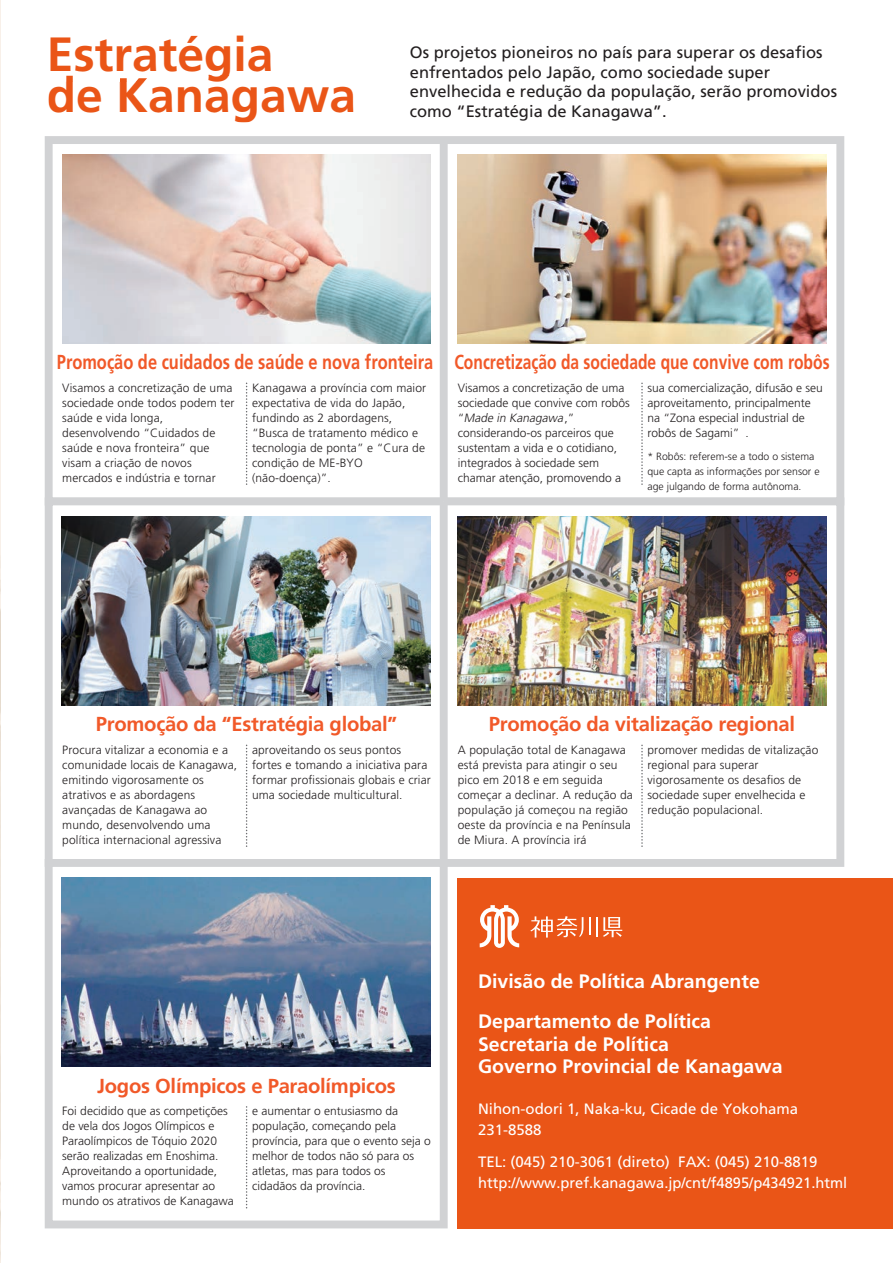
<style>
.page{position:relative;width:893px;height:1263px;background:#fff}
.page>*{position:absolute;margin:0;border:0;box-sizing:border-box;transform-origin:0 0}
.t1{font:700 48px/40.5px "Frutiger LT Std";color:#ea5517}
.t2{font:700 20.25px "Frutiger LT Std";letter-spacing:-.015em;color:#f15929}
.t3{font:700 20.25px "Frutiger LT Std";letter-spacing:-.015em;color:#f15929;scale:.77 1}
.t4{font:700 20.25px "Frutiger LT Std";letter-spacing:-.015em;color:#f15929;scale:.81 1}
.t5{font:700 19.5px/40.5px "Frutiger LT Std";color:#fff}
.t6{font:16.5px/19.5px "Frutiger LT Std";color:#231f20}
.t7{font:15px/21px "Frutiger LT Std";color:#fff}
.t8{font:300 12px/15px "Frutiger LT Std";letter-spacing:.01em;color:#231f20}
.t9{font:300 10.5px/15px "Frutiger LT Std";color:#231f20}
.s1{font-style:italic}
</style>
<div class="page">
<img style="left:0;top:0;width:1px;height:1263px">
<div style="left:457px;top:1133px;width:436px;height:95px;background:#ea5517"></div>
<div style="left:457px;top:877px;width:436px;height:256px;background:#ea5517"></div>
<div style="left:45px;top:136px;width:799px;height:369px;border:8px solid #d1d2d4"></div>
<div style="left:440px;top:140px;width:8px;height:362px;background:#d1d2d4"></div>
<img style="left:62px;top:154px;width:369px;height:189px">
<img style="left:458px;top:154px;width:368px;height:189px">
<div style="left:45px;top:497px;width:799px;height:370px;border:8px solid #d1d2d4"></div>
<div style="left:440px;top:501px;width:8px;height:362px;background:#d1d2d4"></div>
<svg style="left:480px;top:905px;width:39px;height:43px"></svg>
<svg style="left:589px;top:917px;width:2px;height:18px"></svg>
<hr style="left:596px;top:917px;width:2px;height:20px;background:#fff">
<svg style="left:530px;top:916px;width:53px;height:21px"></svg>
<svg style="left:603px;top:917px;width:19px;height:20px"></svg>
<div style="left:45px;top:859px;width:403px;height:369px;border:8px solid #d1d2d4"></div>
<img style="left:62px;top:878px;width:369px;height:189px">
<svg style="left:246px;top:1107px;width:1px;height:101px"></svg>
<svg style="left:66px;top:76px;width:81px;height:6px"></svg>
<svg style="left:246px;top:383px;width:1px;height:102px"></svg>
<img style="left:62px;top:516px;width:369px;height:189px">
<img style="left:458px;top:516px;width:368px;height:189px">
<svg style="left:641px;top:383px;width:2px;height:102px"></svg>
<svg style="left:246px;top:745px;width:1px;height:102px"></svg>
<svg style="left:641px;top:745px;width:2px;height:102px"></svg>
<h1 class="t1" style="left:47px;top:35px;width:311px">Estratégia<br>de Kanagawa</h1>
<h3 class="t6" style="left:410px;top:43px;width:429px">Os projetos pioneiros no país para superar os desafios enfrentados pelo Japão, como sociedade super envelhecida e redução da população, serão promovidos como “Estratégia de Kanagawa”.</h3>
<h2 class="t4" style="left:57px;top:350px;width:466px">Promoção de cuidados de saúde e nova fronteira</h2>
<p class="t8" style="left:62px;top:380px;width:174px">Visamos a concretização de uma sociedade onde todos podem ter saúde e vida longa, desenvolvendo “Cuidados de saúde e nova fronteira” que visam a criação de novos mercados e indústria e tornar</p>
<p class="t8" style="left:252px;top:380px;width:176px">Kanagawa a província com maior expectativa de vida do Japão, fundindo as 2 abordagens, “Busca de tratamento médico e tecnologia de ponta” e “Cura de condição de ME-BYO (não-doença)”.</p>
<h2 class="t3" style="left:454px;top:350px;width:489px">Concretização da sociedade que convive com robôs</h2>
<p class="t8" style="left:458px;top:380px;width:174px">Visamos a concretização de uma sociedade que convive com robôs “<span class="s1">Made in Kanagawa</span>, ” considerando-os parceiros que sustentam a vida e o cotidiano, integrados à sociedade sem chamar atenção, promovendo a</p>
<p class="t8" style="left:647px;top:380px;width:177px">sua comercialização, difusão e seu aproveitamento, principalmente na “Zona especial industrial de robôs de Sagami” .</p>
<p class="t9" style="left:647px;top:448px;width:174px">* Robôs: referem-se a todo o sistema que capta as informações por sensor e age julgando de forma autônoma.</p>
<h2 class="t2" style="left:96px;top:712px;width:303px">Promoção da “Estratégia global”</h2>
<p class="t8" style="left:62px;top:742px;width:176px">Procura vitalizar a economia e a comunidade locais de Kanagawa, emitindo vigorosamente os atrativos e as abordagens avançadas de Kanagawa ao mundo, desenvolvendo uma política internacional agressiva</p>
<p class="t8" style="left:252px;top:742px;width:180px">aproveitando os seus pontos fortes e tomando a iniciativa para formar profissionais globais e criar uma sociedade multicultural.</p>
<h2 class="t2" style="left:489px;top:712px;width:308px">Promoção da vitalização regional</h2>
<p class="t8" style="left:458px;top:742px;width:177px">A população total de Kanagawa está prevista para atingir o seu pico em 2018 e em seguida começar a declinar. A redução da população já começou na região oeste da província e na Península de Miura. A província irá</p>
<p class="t8" style="left:647px;top:742px;width:172px">promover medidas de vitalização regional para superar vigorosamente os desafios de sociedade super envelhecida e redução populacional.</p>
<h2 class="t2" style="left:97px;top:1074px;width:300px">Jogos Olímpicos e Paraolímpicos</h2>
<p class="t8" style="left:62px;top:1104px;width:173px">Foi decidido que as competições de vela dos Jogos Olímpicos e<br>Paraolímpicos de Tóquio 2020 serão realizadas em Enoshima.<br>Aproveitando a oportunidade, vamos procurar apresentar ao mundo os atrativos de Kanagawa</p>
<p class="t8" style="left:252px;top:1104px;width:180px">e aumentar o entusiasmo da população, começando pela província, para que o evento seja o melhor de todos não só para os atletas, mas para todos os cidadãos da província.</p>
<h3 class="t5" style="left:478px;top:961px;width:283px">Divisão de Política Abrangente<br>Departamento de Política</h3>
<h3 class="t5" style="left:478px;top:1033px;width:306px;line-height:22.5px">Secretaria de Política<br>Governo Provincial de Kanagawa</h3>
<p class="t7" style="left:478px;top:1099px;width:322px">Nihon-odori 1, Naka-ku, Cicade de Yokohama<br>231-8588</p>
<p class="t7" style="left:478px;top:1151px;width:371px">TEL: (045) 210-3061 (direto) FAX: (045) 210-8819 http://www.pref.kanagawa.jp/cnt/f4895/p434921.html</p>
</div>
